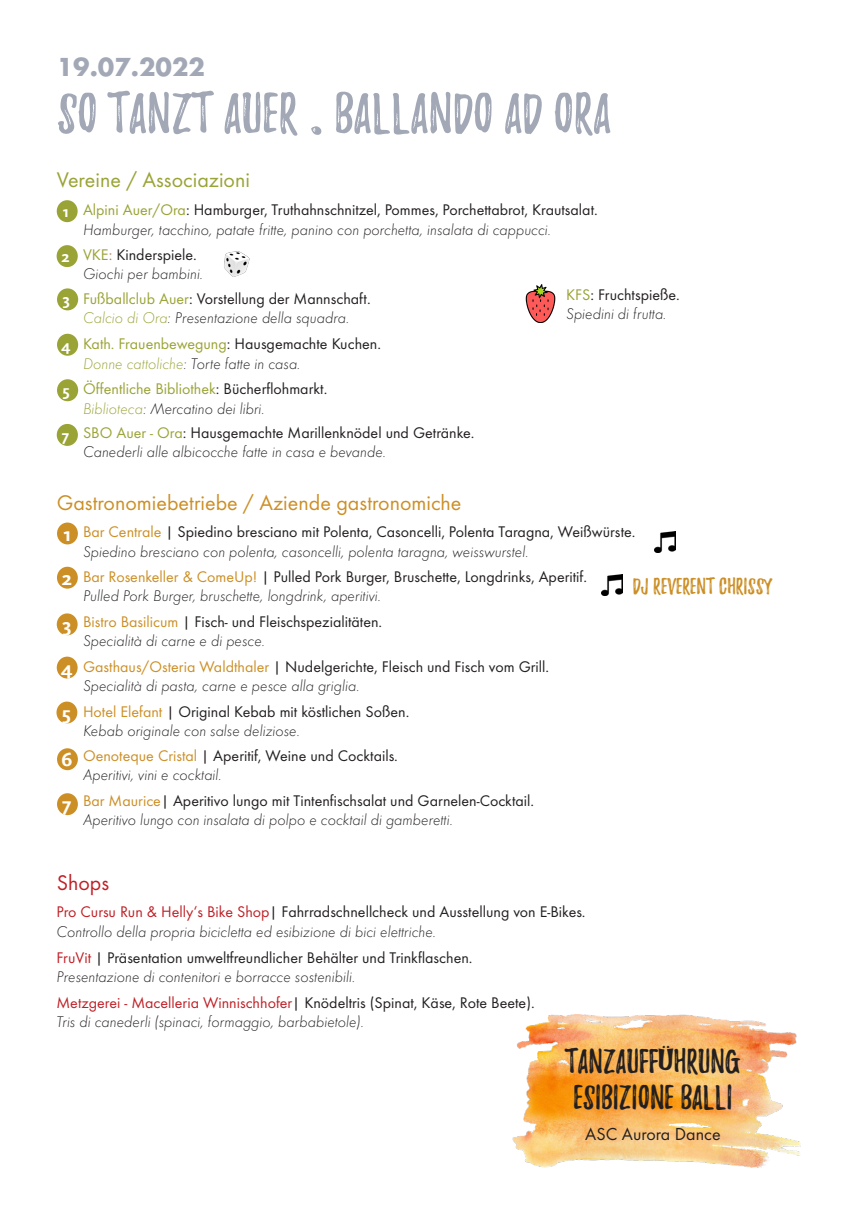
<style>
.page{position:relative;width:857px;height:1225px;background:#fff}
.page>*{position:absolute;margin:0;border:0;box-sizing:border-box;transform-origin:0 0}
.t1{font:50px "Playlist Caps";color:#a2a8b6}
.t2{font:30px "Playlist Caps";color:#231f20}
.t3{font:700 24px "Futura";color:#a2a8b6}
.t4{font:22px "Futura TOT";color:#cc8f26}
.t5{font:22px "Futura TOT";color:#9aa335}
.t6{font:22px "Futura TOT";color:#bf2026}
.t7{font:20px "Playlist Caps";color:#cc8f26}
.t8{font:700 20px "Kievit";color:#fff}
.t9{font:18px "Futura TOT";color:#231f20}
.t10{font:16px "Futura TOT";color:#231f20}
.t11{font:16px "Futura TOT Ligh Obli";color:#231f20}
.t12{font:16px "Futura TOT";color:#9aa335}
.t13{font:700 16px "Kievit";color:#fff}
.s1{color:#9aa335}
.s2{color:#b37d5d}
.s3{color:#231f20}
.s4{color:#cc8f26}
.s5{color:#bf2026}
.s6{font-family:"ARCHRISTY"}
</style>
<div class="page">
<div style="left:57px;top:200px;width:21px;height:22px;background:#9aa335;border-radius:50%"></div>
<div style="left:57px;top:245px;width:21px;height:22px;background:#9aa335;border-radius:50%"></div>
<div style="left:57px;top:288px;width:21px;height:22px;background:#9aa335;border-radius:50%"></div>
<div style="left:57px;top:424px;width:21px;height:22px;background:#9aa335;border-radius:50%"></div>
<div style="left:57px;top:522px;width:21px;height:22px;background:#cc8f26;border-radius:50%"></div>
<div style="left:57px;top:567px;width:21px;height:21px;background:#cc8f26;border-radius:50%"></div>
<div style="left:57px;top:613px;width:21px;height:22px;background:#cc8f26;border-radius:50%"></div>
<div style="left:57px;top:656px;width:21px;height:22px;background:#cc8f26;border-radius:50%"></div>
<div style="left:56px;top:701px;width:21px;height:22px;background:#cc8f26;border-radius:50%"></div>
<div style="left:57px;top:748px;width:21px;height:22px;background:#cc8f26;border-radius:50%"></div>
<div style="left:57px;top:793px;width:21px;height:22px;background:#cc8f26;border-radius:50%"></div>
<img style="left:601px;top:574px;width:21px;height:22px">
<div style="left:57px;top:334px;width:21px;height:22px;background:#9aa335;border-radius:50%"></div>
<div style="left:57px;top:379px;width:21px;height:22px;background:#9aa335;border-radius:50%"></div>
<img style="left:512px;top:1014px;width:287px;height:154px">
<img style="left:224px;top:251px;width:26px;height:26px">
<img style="left:654px;top:531px;width:21px;height:21px">
<img style="left:525px;top:284px;width:31px;height:38px">
<p class="t3" style="left:57px;top:51px;width:150px">19.07.2022</p>
<p class="t1" style="left:57px;top:91px;width:555px">SO TANZT AUER . BALLANDO AD ORA</p>
<p class="t5" style="left:57px;top:167px;width:195px">Vereine / Associazioni</p>
<p class="t13" style="left:63px;top:202px;width:7px">1</p>
<p class="t10" style="left:83px;top:200px;width:516px"><span class="s1">Alpini Auer/Ora</span>: Hamburger, Truthahnschnitzel, Pommes, Porchettabrot, Krautsalat.</p>
<p class="t11" style="left:83px;top:220px;width:469px">Hamburger, tacchino, patate fritte, panino con porchetta, insalata di cappucci.</p>
<p class="t13" style="left:61px;top:247px;width:10px">2</p>
<p class="t10" style="left:83px;top:245px;width:115px"><span class="s1">VKE</span><span class="s2">:</span> Kinderspiele.</p>
<p class="t11" style="left:83px;top:264px;width:122px">Giochi per bambini.</p>
<p class="t13" style="left:62px;top:290px;width:9px">3</p>
<p class="t13" style="left:61px;top:336px;width:11px">4</p>
<p class="t13" style="left:62px;top:381px;width:9px">5</p>
<p class="t10" style="left:83px;top:289px;width:289px"><span class="s1">Fußballclub Auer</span>: Vorstellung der Mannschaft.</p>
<p class="t11" style="left:83px;top:309px;width:268px"><span class="s1">Calcio di Ora</span>: Presentazione della squadra.</p>
<p class="t10" style="left:83px;top:334px;width:299px"><span class="s1">Kath. Frauenbewegung</span>: Hausgemachte Kuchen.</p>
<p class="t11" style="left:83px;top:354px;width:219px"><span class="s1">Donne cattoliche</span>: Torte fatte in casa.</p>
<p class="t12" style="left:83px;top:379px;width:246px">Öffentliche Bibliothek<span class="s3">: Bücherflohmarkt.</span></p>
<p class="t11" style="left:83px;top:399px;width:183px"><span class="s1">Biblioteca</span>: Mercatino dei libri.</p>
<p class="t10" style="left:566px;top:285px;width:115px"><span class="s1">KFS</span>: Fruchtspieße.</p>
<p class="t11" style="left:566px;top:304px;width:102px">Spiedini di frutta.</p>
<p class="t13" style="left:62px;top:426px;width:9px">7</p>
<p class="t10" style="left:83px;top:423px;width:393px"><span class="s1">SBO Auer - Ora</span>: Hausgemachte Marillenknödel und Getränke.</p>
<p class="t11" style="left:83px;top:443px;width:304px">Canederli alle albicocche fatte in casa e bevande.</p>
<p class="t4" style="left:57px;top:489px;width:406px">Gastronomiebetriebe / Aziende gastronomiche</p>
<p class="t8" style="left:63px;top:522px;width:9px">1</p>
<p class="t10" style="left:83px;top:522px;width:553px"><span class="s4">Bar Centrale</span> | Spiedino bresciano mit Polenta, Casoncelli, Polenta Taragna, Weißwürste.</p>
<p class="t11" style="left:83px;top:542px;width:447px">Spiedino bresciano con polenta, casoncelli, polenta taragna, weisswurstel.</p>
<p class="t8" style="left:62px;top:566px;width:12px">2</p>
<p class="t10" style="left:83px;top:567px;width:505px"><span class="s4">Bar Rosenkeller &amp; ComeUp!</span> | Pulled Pork Burger, Bruschette, Longdrinks, Aperitif.</p>
<p class="t11" style="left:83px;top:586px;width:299px">Pulled Pork Burger, bruschette, longdrink, aperitivi.</p>
<p class="t8" style="left:62px;top:613px;width:11px">3</p>
<p class="t10" style="left:83px;top:612px;width:300px"><span class="s4">Bistro Basilicum</span> | Fisch- und Fleischspezialitäten.</p>
<p class="t11" style="left:83px;top:631px;width:184px">Specialità di carne e di pesce.</p>
<p class="t8" style="left:61px;top:656px;width:14px">4</p>
<p class="t10" style="left:83px;top:657px;width:467px"><span class="s4">Gasthaus/Osteria Waldthaler</span> | Nudelgerichte, Fleisch und Fisch vom Grill.</p>
<p class="t11" style="left:83px;top:676px;width:278px">Specialità di pasta, carne e pesce alla griglia.</p>
<p class="t8" style="left:62px;top:701px;width:11px">5</p>
<p class="t10" style="left:83px;top:702px;width:328px"><span class="s4">Hotel Elefant</span> | Original Kebab mit köstlichen Soßen.</p>
<p class="t11" style="left:83px;top:721px;width:218px">Kebab originale con salse deliziose.</p>
<p class="t8" style="left:62px;top:748px;width:12px">6</p>
<p class="t10" style="left:83px;top:746px;width:316px"><span class="s4">Oenoteque Cristal</span> | Aperitif, Weine und Cocktails.</p>
<p class="t11" style="left:83px;top:766px;width:140px">Aperitivi, vini e cocktail.</p>
<p class="t8" style="left:62px;top:793px;width:11px">7</p>
<p class="t10" style="left:83px;top:790px;width:452px"><span class="s4">Bar Maurice</span>| Aperitivo lungo mit Tintenfischsalat und Garnelen-Cocktail.</p>
<p class="t11" style="left:83px;top:810px;width:371px">Aperitivo lungo con insalata di polpo e cocktail di gamberetti.</p>
<p class="t7" style="left:632px;top:577px;width:141px">DJ REVERENT CHRISSY</p>
<p class="t6" style="left:57px;top:869px;width:54px">Shops</p>
<p class="t10" style="left:56px;top:902px;width:530px"><span class="s5">Pro Cursu Run &amp; Helly‘s Bike Shop</span>| Fahrradschnellcheck und Ausstellung von E-Bikes.</p>
<p class="t11" style="left:56px;top:922px;width:381px">Controllo della propria bicicletta ed esibizione di bici elettriche.</p>
<p class="t10" style="left:56px;top:948px;width:417px"><span class="s5">FruVit</span> | Präsentation umweltfreundlicher Behälter und Trinkflaschen.</p>
<p class="t11" style="left:56px;top:967px;width:300px">Presentazione di contenitori e borracce sostenibili.</p>
<p class="t10" style="left:56px;top:993px;width:479px"><span class="s5">Metzgerei - Macelleria Winnischhofer</span>| Knödeltris (Spinat, Käse, Rote Beete).</p>
<p class="t11" style="left:56px;top:1012px;width:309px">Tris di canederli (spinaci, formaggio, barbabietole).</p>
<p class="t2" style="left:565px;top:1048px;width:176px">TANZAUFF<span class="s6">Ü</span>HRUNG</p>
<p class="t2" style="left:573px;top:1084px;width:160px">ESIBIZIONE BALLI</p>
<p class="t9" style="left:585px;top:1123px;width:137px">ASC Aurora Dance</p>
</div>
